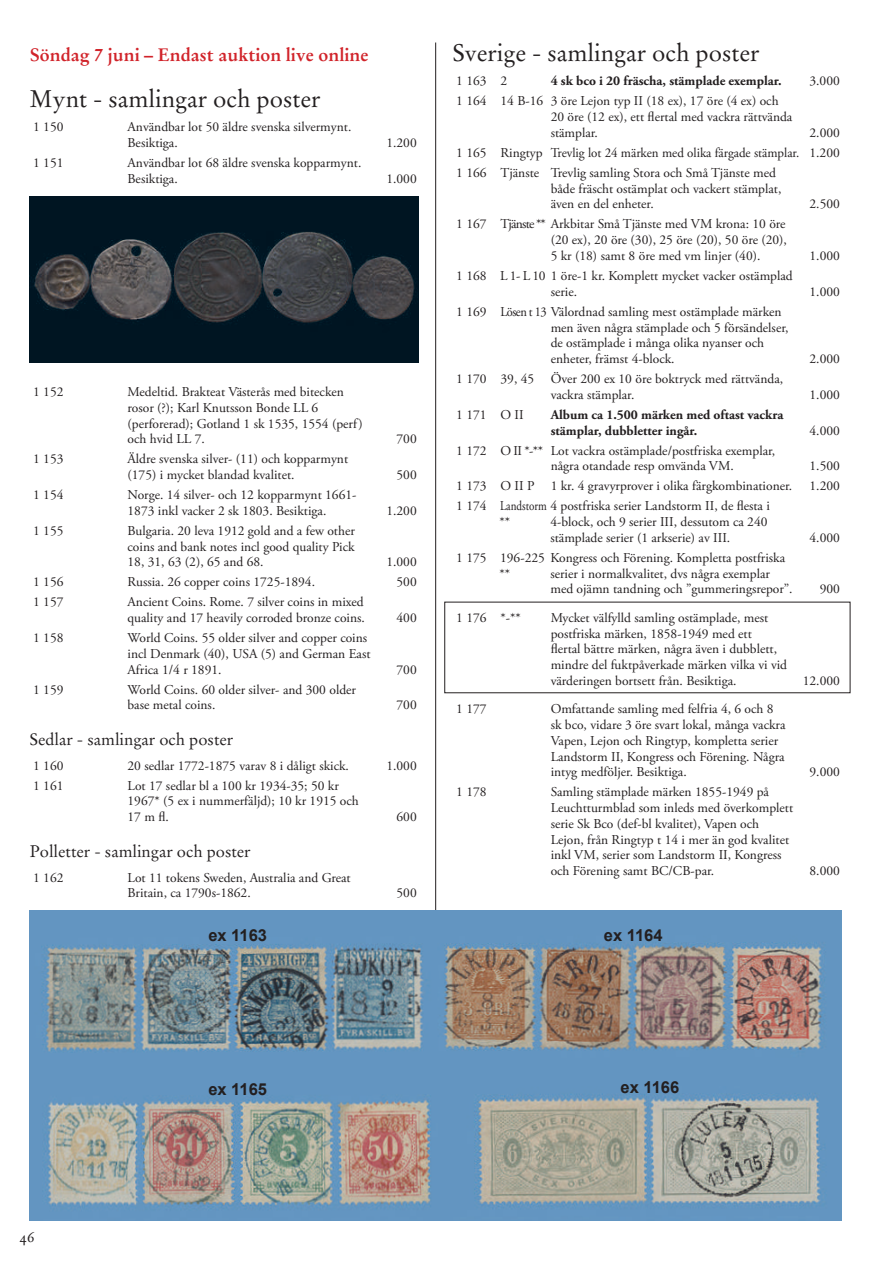
<style>
.page{position:relative;width:893px;height:1263px;background:#fff}
.page>*{position:absolute;margin:0;border:0;box-sizing:border-box;transform-origin:0 0}
.t1{font:24px "Stempel Garamond";color:#231f20}
.t2{font:700 18px "Stempel Garamond";color:#d1232a}
.t3{font:16.5px "Stempel Garamond";color:#231f20}
.t4{font:700 16.5px "Arial";color:#231f20}
.t5{font:15px "Stempel Garamond Roman Os F";color:#231f20}
.t6{font:13.5px/15.8px "Adobe Garamond Pro";color:#231f20}
.t7{font:700 13.5px/15.8px "Adobe Garamond Pro";color:#231f20}
</style>
<div class="page">
<hr style="left:435px;top:43px;width:1px;height:1177px;background:#231f20">
<img style="left:30px;top:196px;width:389px;height:167px">
<img style="left:29px;top:910px;width:813px;height:310px">
<h2 class="t2" style="left:30px;top:44px;width:340px">Söndag 7 juni – Endast auktion live online</h2>
<h1 class="t1" style="left:30px;top:84px;width:292px">Mynt - samlingar och poster</h1>
<p class="t6" style="left:33px;top:120px;width:32px">1 150</p>
<p class="t6" style="left:128px;top:120px;width:225px">Användbar lot 50 äldre svenska silvermynt.<br>Besiktiga.</p>
<p class="t6" style="left:33px;top:155px;width:32px">1 151</p>
<p class="t6" style="left:128px;top:155px;width:235px">Användbar lot 68 äldre svenska kopparmynt.<br>Besiktiga.</p>
<p class="t6" style="left:386px;top:135px;width:32px">1.200</p>
<p class="t6" style="left:386px;top:171px;width:32px">1.000</p>
<p class="t6" style="left:33px;top:384px;width:32px">1 152</p>
<p class="t6" style="left:128px;top:384px;width:237px">Medeltid. Brakteat Västerås med bitecken rosor (?); Karl Knutsson Bonde LL 6 (perforerad); Gotland 1 sk 1535, 1554 (perf) och hvid LL 7.</p>
<p class="t6" style="left:33px;top:452px;width:32px">1 153</p>
<p class="t6" style="left:128px;top:452px;width:222px">Äldre svenska silver- (11) och kopparmynt (175) i mycket blandad kvalitet.</p>
<p class="t6" style="left:33px;top:487px;width:32px">1 154</p>
<p class="t6" style="left:128px;top:487px;width:230px">Norge. 14 silver- och 12 kopparmynt 1661-<br>1873 inkl vacker 2 sk 1803. Besiktiga.</p>
<p class="t6" style="left:33px;top:523px;width:32px">1 155</p>
<p class="t6" style="left:128px;top:523px;width:229px;text-align:justify">Bulgaria. 20 leva 1912 gold and a few other coins and bank notes incl good quality Pick 18, 31, 63 (2), 65 and 68.</p>
<p class="t6" style="left:397px;top:432px;width:22px">700</p>
<p class="t6" style="left:397px;top:467px;width:22px">500</p>
<p class="t6" style="left:386px;top:503px;width:32px">1.200</p>
<p class="t6" style="left:386px;top:555px;width:32px">1.000</p>
<p class="t6" style="left:33px;top:575px;width:32px">1 156</p>
<p class="t6" style="left:128px;top:575px;width:189px">Russia. 26 copper coins 1725-1894.</p>
<p class="t6" style="left:397px;top:575px;width:22px">500</p>
<p class="t6" style="left:33px;top:595px;width:32px">1 157</p>
<p class="t6" style="left:128px;top:595px;width:239px">Ancient Coins. Rome. 7 silver coins in mixed quality and 17 heavily corroded bronze coins.</p>
<p class="t6" style="left:397px;top:610px;width:22px">400</p>
<p class="t6" style="left:33px;top:630px;width:32px">1 158</p>
<p class="t6" style="left:128px;top:630px;width:245px">World Coins. 55 older silver and copper coins incl Denmark (40), USA (5) and German East<br>Africa 1/4 r 1891.</p>
<p class="t6" style="left:33px;top:682px;width:32px">1 159</p>
<p class="t6" style="left:128px;top:682px;width:230px">World Coins. 60 older silver- and 300 older base metal coins.</p>
<p class="t6" style="left:397px;top:662px;width:22px">700</p>
<p class="t6" style="left:397px;top:698px;width:22px">700</p>
<p class="t3" style="left:30px;top:730px;width:205px">Sedlar - samlingar och poster</p>
<p class="t6" style="left:33px;top:758px;width:32px">1 160</p>
<p class="t6" style="left:128px;top:758px;width:223px">20 sedlar 1772-1875 varav 8 i dåligt skick.</p>
<p class="t6" style="left:386px;top:758px;width:32px">1.000</p>
<p class="t6" style="left:33px;top:778px;width:32px">1 161</p>
<p class="t6" style="left:128px;top:778px;width:233px">Lot 17 sedlar bl a 100 kr 1934-35; 50 kr<br>1967* (5 ex i nummerfäljd); 10 kr 1915 och<br>17 m fl.</p>
<p class="t6" style="left:397px;top:809px;width:22px">600</p>
<p class="t3" style="left:30px;top:842px;width:222px">Polletter - samlingar och poster</p>
<p class="t6" style="left:33px;top:870px;width:32px">1 162</p>
<p class="t6" style="left:128px;top:870px;width:225px">Lot 11 tokens Sweden, Australia and Great<br>Britain, ca 1790s-1862.</p>
<p class="t4" style="left:208px;top:924px;width:60px">ex 1163</p>
<p class="t6" style="left:397px;top:885px;width:22px">500</p>
<h1 class="t1" style="left:453px;top:39px;width:308px">Sverige - samlingar och poster</h1>
<p class="t6" style="left:456px;top:74px;width:53px">1 163 2</p>
<p class="t7" style="left:551px;top:74px;width:232px">4 sk bco i 20 fräscha, stämplade exemplar.</p>
<p class="t6" style="left:809px;top:74px;width:32px">3.000</p>
<p class="t6" style="left:551px;top:94px;width:243px;text-indent:-94px">1 164 14 B-16 3 öre Lejon typ II (18 ex), 17 öre (4 ex) och<br>20 öre (12 ex), ett flertal med vackra rättvända stämplar.</p>
<p class="t6" style="left:456px;top:123px;width:385px;line-height:20px;text-align:justify;text-indent:353px">2.000<br>1 165 Ringtyp Trevlig lot 24 märken med olika färgade stämplar. 1.200<br>1 166 Tjänste Trevlig samling Stora och Små Tjänste med</p>
<p class="t6" style="left:551px;top:181px;width:232px">både fräscht ostämplat och vackert stämplat, även en del enheter.</p>
<p class="t6" style="left:809px;top:197px;width:32px">2.500</p>
<p class="t6" style="left:551px;top:217px;width:238px;text-align:justify;text-indent:-94px">1 167 Tjänste ** Arkbitar Små Tjänste med VM krona: 10 öre (20 ex), 20 öre (30), 25 öre (20), 50 öre (20), 5 kr (18) samt 8 öre med vm linjer (40).</p>
<p class="t6" style="left:551px;top:268px;width:244px;text-indent:-94px">1 168 L 1- L 10 1 öre-1 kr. Komplett mycket vacker ostämplad serie.</p>
<p class="t6" style="left:551px;top:304px;width:239px;text-indent:-94px">1 169 Lösen t 13 Välordnad samling mest ostämplade märken men även några stämplade och 5 försändelser, de ostämplade i många olika nyanser och enheter, främst 4-block.</p>
<p class="t6" style="left:551px;top:371px;width:234px;text-indent:-94px">1 170 39, 45 Över 200 ex 10 öre boktryck med rättvända, vackra stämplar.</p>
<p class="t6" style="left:456px;top:407px;width:69px">1 171 O II</p>
<p class="t7" style="left:551px;top:407px;width:234px">Album ca 1.500 märken med oftast vackra stämplar, dubbletter ingår.</p>
<p class="t6" style="left:551px;top:443px;width:226px;text-indent:-94px">1 172 O II *-** Lot vackra ostämplade/postfriska exemplar, några otandade resp omvända VM.</p>
<p class="t6" style="left:809px;top:248px;width:32px">1.000</p>
<p class="t6" style="left:809px;top:284px;width:32px">1.000</p>
<p class="t6" style="left:809px;top:351px;width:32px">2.000</p>
<p class="t6" style="left:809px;top:387px;width:32px">1.000</p>
<p class="t6" style="left:809px;top:423px;width:32px">4.000</p>
<p class="t6" style="left:809px;top:459px;width:32px">1.500</p>
<p class="t6" style="left:456px;top:479px;width:337px">1 173 O II P 1 kr. 4 gravyrprover i olika färgkombinationer.</p>
<p class="t6" style="left:809px;top:479px;width:32px">1.200</p>
<p class="t6" style="left:500px;top:499px;width:272px;text-indent:-43px">1 174 Landstorm 4 postfriska serier Landstorm II, de flesta i **</p>
<p class="t6" style="left:550px;top:514px;width:219px">4-block, och 9 serier III, dessutom ca 240 stämplade serier (1 arkserie) av III.</p>
<p class="t6" style="left:809px;top:530px;width:32px">4.000</p>
<p class="t6" style="left:500px;top:550px;width:287px;text-indent:-43px">1 175 196-225 Kongress och Förening. Kompletta postfriska **</p>
<p class="t6" style="left:550px;top:566px;width:244px">serier i normalkvalitet, dvs några exemplar med ojämn tandning och ”gummeringsrepor”.</p>
<p class="t6" style="left:456px;top:610px;width:66px">1 176 *-**</p>
<p class="t6" style="left:551px;top:610px;width:238px">Mycket välfylld samling ostämplade, mest postfriska märken, 1858-1949 med ett<br>flertal bättre märken, några även i dubblett, mindre del fuktpåverkade märken vilka vi vid värderingen bortsett från. Besiktiga.</p>
<p class="t6" style="left:456px;top:702px;width:32px">1 177</p>
<p class="t6" style="left:551px;top:702px;width:236px">Omfattande samling med felfria 4, 6 och 8 sk bco, vidare 3 öre svart lokal, många vackra Vapen, Lejon och Ringtyp, kompletta serier Landstorm II, Kongress och Förening. Några intyg medföljer. Besiktiga.</p>
<p class="t6" style="left:456px;top:785px;width:32px">1 178</p>
<p class="t6" style="left:551px;top:785px;width:244px">Samling stämplade märken 1855-1949 på Leuchtturmblad som inleds med överkomplett serie Sk Bco (def-bl kvalitet), Vapen och Lejon, från Ringtyp t 14 i mer än god kvalitet inkl VM, serier som Landstorm II, Kongress och Förening samt BC/CB-par.</p>
<p class="t6" style="left:820px;top:582px;width:22px">900</p>
<p class="t6" style="left:803px;top:673px;width:39px">12.000</p>
<p class="t6" style="left:809px;top:765px;width:32px">9.000</p>
<p class="t6" style="left:809px;top:863px;width:32px">8.000</p>
<p class="t4" style="left:604px;top:924px;width:60px">ex 1164</p>
<p class="t5" style="left:20px;top:1228px;width:16px">46</p>
<p class="t4" style="left:208px;top:1078px;width:60px">ex 1165</p>
<p class="t4" style="left:620px;top:1076px;width:60px">ex 1166</p>
</div>
